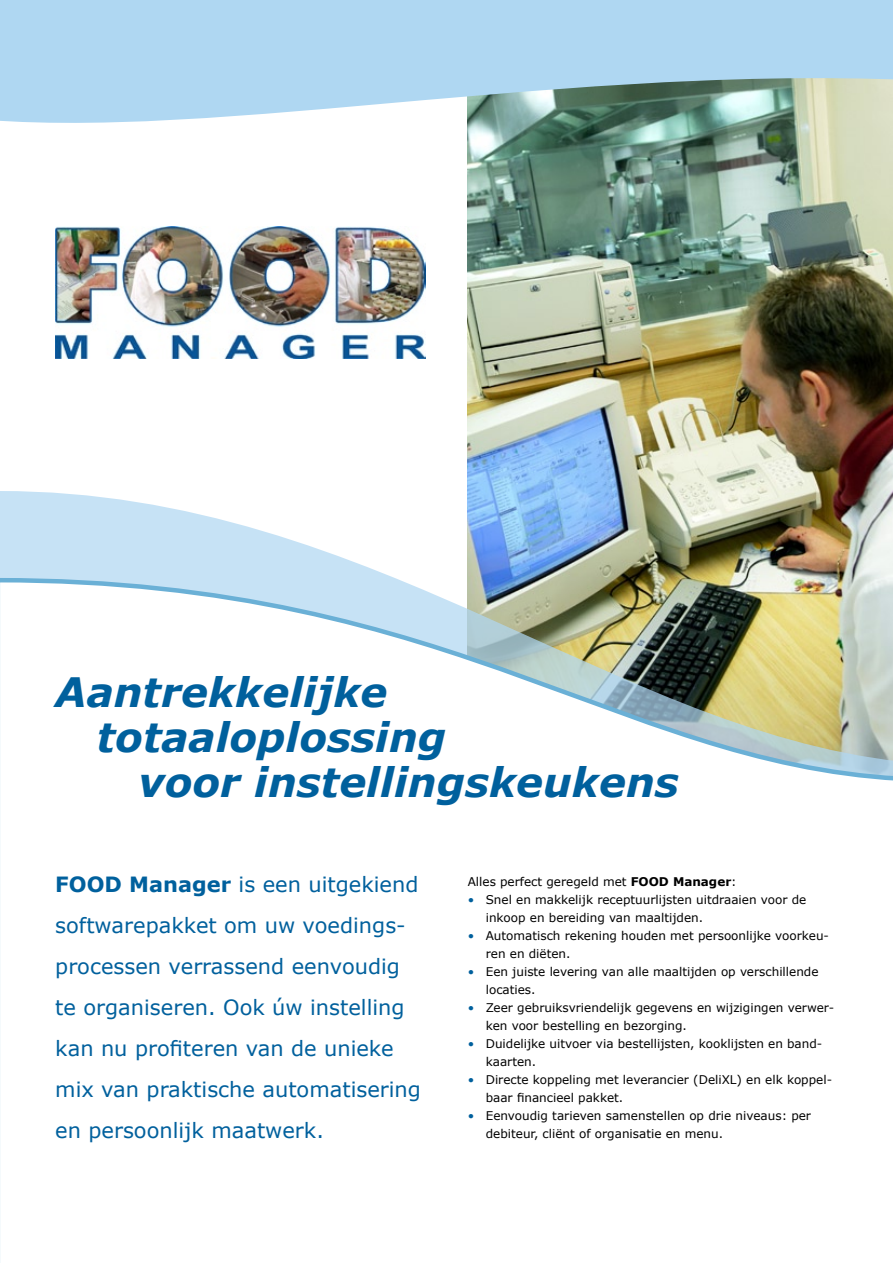
<style>
.page{position:relative;width:893px;height:1263px;background:#fff}
.page>*{position:absolute;margin:0;border:0;box-sizing:border-box;transform-origin:0 0}
.t1{font:italic 700 40.5px "Verdana";color:#00609d}
.t2{font:21px/41px "Verdana";color:#00609d}
.t3{font:12px/18px "Verdana";color:#000}
.t4{font:12px "Verdana";color:#00609d}
.s1{font-weight:700}
</style>
<div class="page">
<img style="left:468px;top:220px;width:425px;height:271px">
<img style="left:0;top:491px;width:893px;height:85px">
<svg style="left:0;top:576px;width:893px;height:205px"></svg>
<svg style="left:76px;top:0;width:817px;height:220px"></svg>
<div style="left:0;top:0;width:76px;height:123px;background:#afd7f2"></div>
<img style="left:55px;top:227px;width:370px;height:131px">
<h1 class="t1" style="left:55px;top:667px;width:334px">Aantrekkelijke</h1>
<h1 class="t1" style="left:97px;top:712px;width:351px">totaaloplossing</h1>
<h1 class="t1" style="left:138px;top:757px;width:542px">voor instellingskeukens</h1>
<h2 class="t2" style="left:55px;top:864px;width:367px"><span class="s1">FOOD Manager</span> is een uitgekiend softwarepakket om uw voedings&shy;processen verrassend eenvoudig te organiseren. Ook úw instelling kan nu profiteren van de unieke mix van praktische automatisering en persoonlijk maatwerk.</h2>
<p class="t3" style="left:486px;top:872px;width:350px;text-indent:-18px">Alles perfect geregeld met <span class="s1">FOOD Manager</span>:<br>Snel en makkelijk receptuurlijsten uitdraaien voor de inkoop en bereiding van maaltijden.<br>Automatisch rekening houden met persoonlijke voorkeu&shy;ren en diëten.<br>Een juiste levering van alle maaltijden op verschillende locaties.<br>Zeer gebruiksvriendelijk gegevens en wijzigingen verwer&shy;ken voor bestelling en bezorging.<br>Duidelijke uitvoer via bestellijsten, kooklijsten en band&shy;kaarten.<br>Directe koppeling met leverancier (DeliXL) en elk koppel&shy;baar financieel pakket.<br>Eenvoudig tarieven samenstellen op drie niveaus: per debiteur, cliënt of organisatie en menu.</p>
<p class="t4" style="left:468px;top:891px;width:8px">•</p>
<p class="t4" style="left:468px;top:927px;width:8px">•</p>
<p class="t4" style="left:468px;top:963px;width:8px">•</p>
<p class="t4" style="left:468px;top:999px;width:8px">•</p>
<p class="t4" style="left:468px;top:1035px;width:8px">•</p>
<p class="t4" style="left:468px;top:1071px;width:8px">•</p>
<p class="t4" style="left:468px;top:1107px;width:8px">•</p>
</div>
